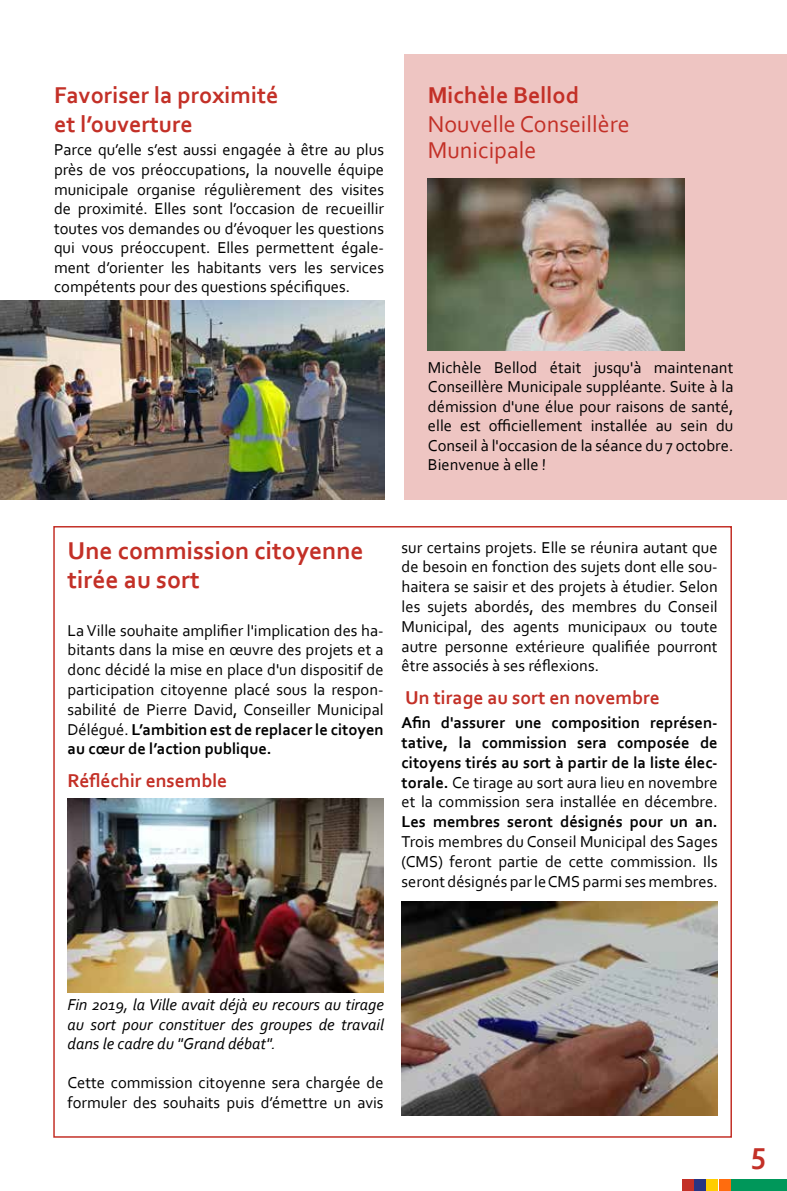
<style>
.page{position:relative;width:787px;height:1191px;background:#fff}
.page>*{position:absolute;margin:0;border:0;box-sizing:border-box;transform-origin:0 0}
.t1{font:700 31.5px "Corbel";color:#c33027}
.t2{font:700 25.5px/28.5px "Corbel";color:#c33027}
.t3{font:700 24px/28.8px "Corbel";color:#c33027}
.t4{font:24px/25.5px "Corbel";color:#c33027}
.t5{font:700 19.5px "Corbel";color:#c33027}
.t6{font:16.5px/19.8px "Corbel";color:#000;text-align:justify}
.t7{font:700 16.5px/19.8px "Corbel";color:#000;text-align:justify}
.t8{font:italic 16.5px/19.5px "Corbel";color:#000;text-align:justify}
.s1{font-weight:700}
.s2{font-weight:400}
</style>
<div class="page">
<div style="left:404px;top:54px;width:383px;height:445px;background:#eec5c2"></div>
<div style="left:731px;top:1179px;width:56px;height:12px;background:#00975a"></div>
<div style="left:719px;top:1179px;width:11px;height:12px;background:#ff6c0e"></div>
<div style="left:694px;top:1179px;width:11px;height:12px;background:#283583"></div>
<div style="left:706px;top:1179px;width:12px;height:12px;background:#ffcd00"></div>
<div style="left:682px;top:1179px;width:12px;height:12px;background:#c33027"></div>
<img style="left:428px;top:178px;width:257px;height:173px">
<img style="left:0;top:300px;width:384px;height:199px">
<img style="left:68px;top:798px;width:315px;height:194px">
<img style="left:401px;top:901px;width:316px;height:214px">
<h3 class="t3" style="left:54px;top:80px;width:226px">Favoriser la proximité et l’ouverture</h3>
<p class="t6" style="left:54px;top:140px;width:331px">Parce qu’elle s’est aussi engagée à être au plus près de vos préoccupations, la nouvelle équipe municipale organise régulièrement des visites de proximité. Elles sont l’occasion de recueillir toutes vos demandes ou d’évoquer les questions qui vous préoccupent. Elles permettent égale&shy;ment d’orienter les habitants vers les services compétents pour des questions spécifiques.</p>
<h3 class="t3" style="left:428px;top:80px;width:153px">Michèle Bellod</h3>
<h3 class="t4" style="left:428px;top:111px;width:203px">Nouvelle Conseillère<br>Municipale</h3>
<p class="t6" style="left:428px;top:357px;width:307px">Michèle Bellod était jusqu'à maintenant Conseillère Municipale suppléante. Suite à la démission d'une élue pour raisons de santé, elle est officiellement installée au sein du Conseil à l'occasion de la séance du 7 octobre.<br>Bienvenue à elle !</p>
<h2 class="t2" style="left:68px;top:536px;width:297px">Une commission citoyenne tirée au sort</h2>
<p class="t6" style="left:68px;top:620px;width:317px">La Ville souhaite amplifier l'implication des ha&shy;bitants dans la mise en œuvre des projets et a donc décidé la mise en place d'un dispositif de participation citoyenne placé sous la respon&shy;sabilité de Pierre David, Conseiller Municipal Délégué. <span class="s1">L’ambition est de replacer le citoyen au cœur de l’action publique.</span></p>
<p class="t5" style="left:68px;top:768px;width:161px">Réfléchir ensemble</p>
<p class="t6" style="left:401px;top:537px;width:317px">sur certains projets. Elle se réunira autant que de besoin en fonction des sujets dont elle sou&shy;haitera se saisir et des projets à étudier. Selon les sujets abordés, des membres du Conseil Municipal, des agents municipaux ou toute autre personne extérieure qualifiée pourront être associés à ses réflexions.</p>
<p class="t5" style="left:405px;top:685px;width:256px">Un tirage au sort en novembre</p>
<p class="t7" style="left:401px;top:712px;width:317px">Afin d'assurer une composition représen&shy;tative, la commission sera composée de citoyens tirés au sort à partir de la liste élec&shy;torale. <span class="s2">Ce tirage au sort aura lieu en novembre et la commission sera installée en décembre.</span></p>
<p class="t7" style="left:401px;top:811px;width:317px">Les membres seront désignés pour un an.</p>
<p class="t6" style="left:401px;top:831px;width:317px">Trois membres du Conseil Municipal des Sages (CMS) feront partie de cette commission. Ils seront désignés par le CMS parmi ses membres.</p>
<p class="t8" style="left:68px;top:994px;width:318px">Fin 2019, la Ville avait déjà eu recours au tirage au sort pour constituer des groupes de travail dans le cadre du "Grand débat".</p>
<p class="t6" style="left:68px;top:1072px;width:317px">Cette commission citoyenne sera chargée de formuler des souhaits puis d’émettre un avis</p>
<h1 class="t1" style="left:751px;top:1132px;width:17px">5</h1>
</div>
